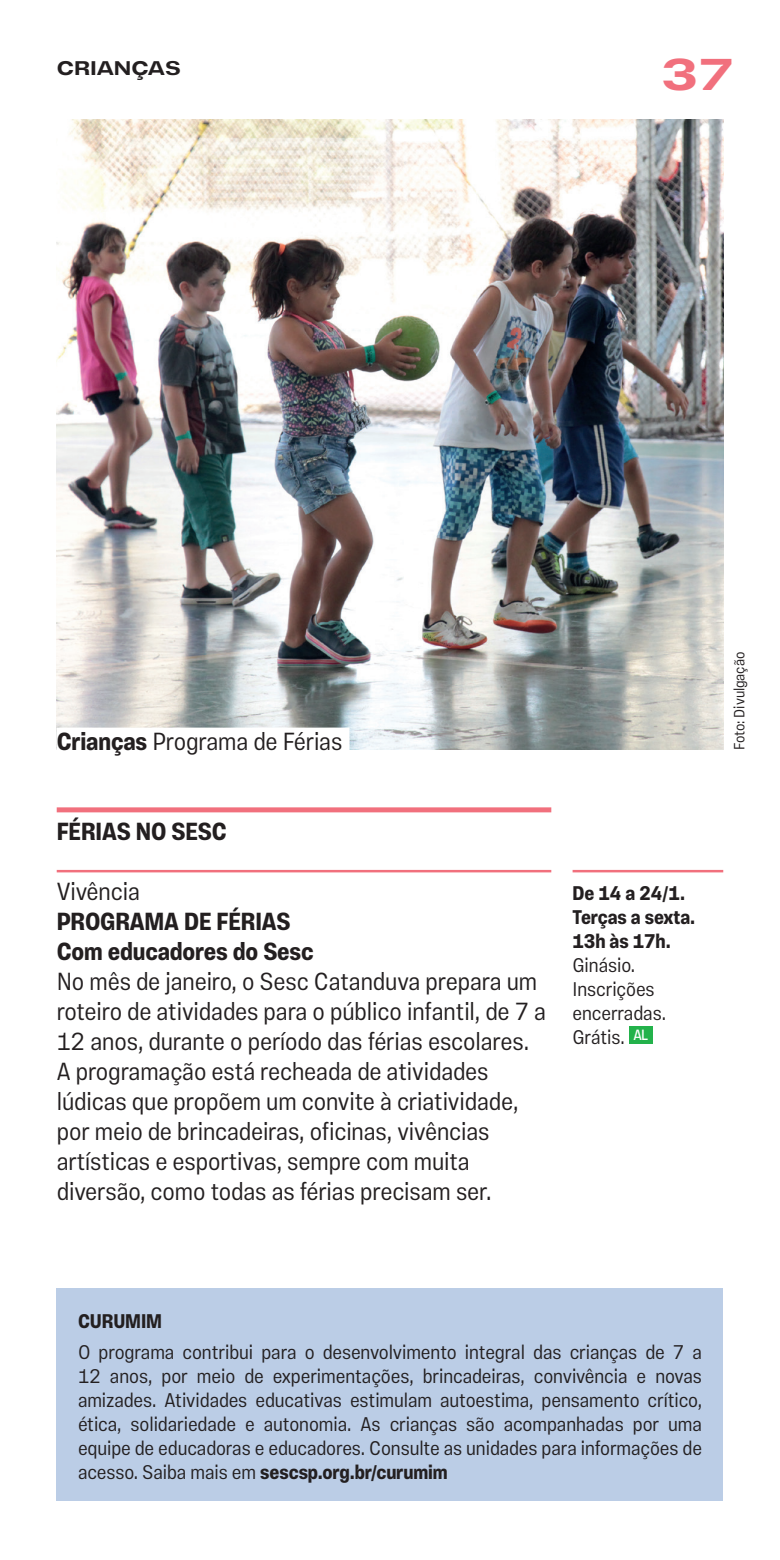
<style>
.page{position:relative;width:780px;height:1560px;background:#fff}
.page>*{position:absolute;margin:0;border:0;box-sizing:border-box;transform-origin:0 0}
.t1{font:700 45px "Vinila Extended";color:#f1707d}
.t2{font:300 25px/30px "Vinila Condensed";letter-spacing:-.005em;color:#231f20}
.t3{font:700 25px/30px "Vinila Condensed";letter-spacing:-.005em;color:#231f20}
.t4{font:300 20px/24px "Vinila Condensed";letter-spacing:-.005em;color:#231f20;text-align:justify}
.t5{font:700 20px/24px "Vinila Condensed";letter-spacing:-.005em;color:#231f20}
.t6{font:700 20px "Vinila Extended";letter-spacing:-.005em;color:#231f20}
.t7{font:300 15px "Vinila Condensed";letter-spacing:-.005em;color:#231f20}
.s1{font-weight:700}
</style>
<div class="page">
<div style="left:57px;top:1288px;width:666px;height:212px;background:#bbcde6"></div>
<div style="left:57px;top:807px;width:494px;height:5px;background:#f1707d"></div>
<hr style="left:57px;top:869px;width:494px;height:3px;background:#f1707d">
<hr style="left:572px;top:869px;width:151px;height:3px;background:#f1707d">
<div style="left:628px;top:1026px;width:24px;height:18px;background:#23b24b"></div>
<img style="left:57px;top:120px;width:666px;height:630px">
<div style="left:57px;top:727px;width:292px;height:23px;background:#fff"></div>
<p class="t6" style="left:57px;top:56px;width:125px">CRIANÇAS</p>
<h1 class="t1" style="left:661px;top:47px;width:75px">37</h1>
<p class="t2" style="left:57px;top:726px;width:287px"><span class="s1">Crianças</span> Programa de Férias</p>
<p class="t3" style="left:57px;top:816px;width:171px">FÉRIAS NO SESC</p>
<p class="t2" style="left:57px;top:876px;width:85px">Vivência</p>
<p class="t3" style="left:57px;top:906px;width:258px">PROGRAMA DE FÉRIAS<br>Com educadores do Sesc</p>
<p class="t2" style="left:57px;top:966px;width:491px">No mês de janeiro, o Sesc Catanduva prepara um roteiro de atividades para o público infantil, de 7 a 12 anos, durante o período das férias escolares.<br>A programação está recheada de atividades lúdicas que propõem um convite à criatividade, por meio de brincadeiras, oficinas, vivências artísticas e esportivas, sempre com muita diversão, como todas as férias precisam ser.</p>
<p class="t5" style="left:572px;top:881px;width:124px">De 14 a 24/1.<br>Terças a sexta.<br>13h às 17h.</p>
<p class="t4" style="left:572px;top:952px;width:95px;text-align:left">Ginásio.<br>Inscrições encerradas.<br>Grátis. <sup>AL</sup></p>
<p class="t7" style="left:730px;top:750px;width:100px;rotate:-90deg">Foto: Divulgação</p>
<p class="t5" style="left:78px;top:1308px;width:86px">CURUMIM</p>
<p class="t4" style="left:78px;top:1339px;width:625px">O programa contribui para o desenvolvimento integral das crianças de 7 a 12 anos, por meio de experimentações, brincadeiras, convivência e novas amizades. Atividades educativas estimulam autoestima, pensamento crítico, ética, solidariedade e autonomia. As crianças são acompanhadas por uma equipe de educadoras e educadores. Consulte as unidades para informações de acesso. Saiba mais em <span class="s1">sescsp.org.br/curumim</span></p>
</div>
